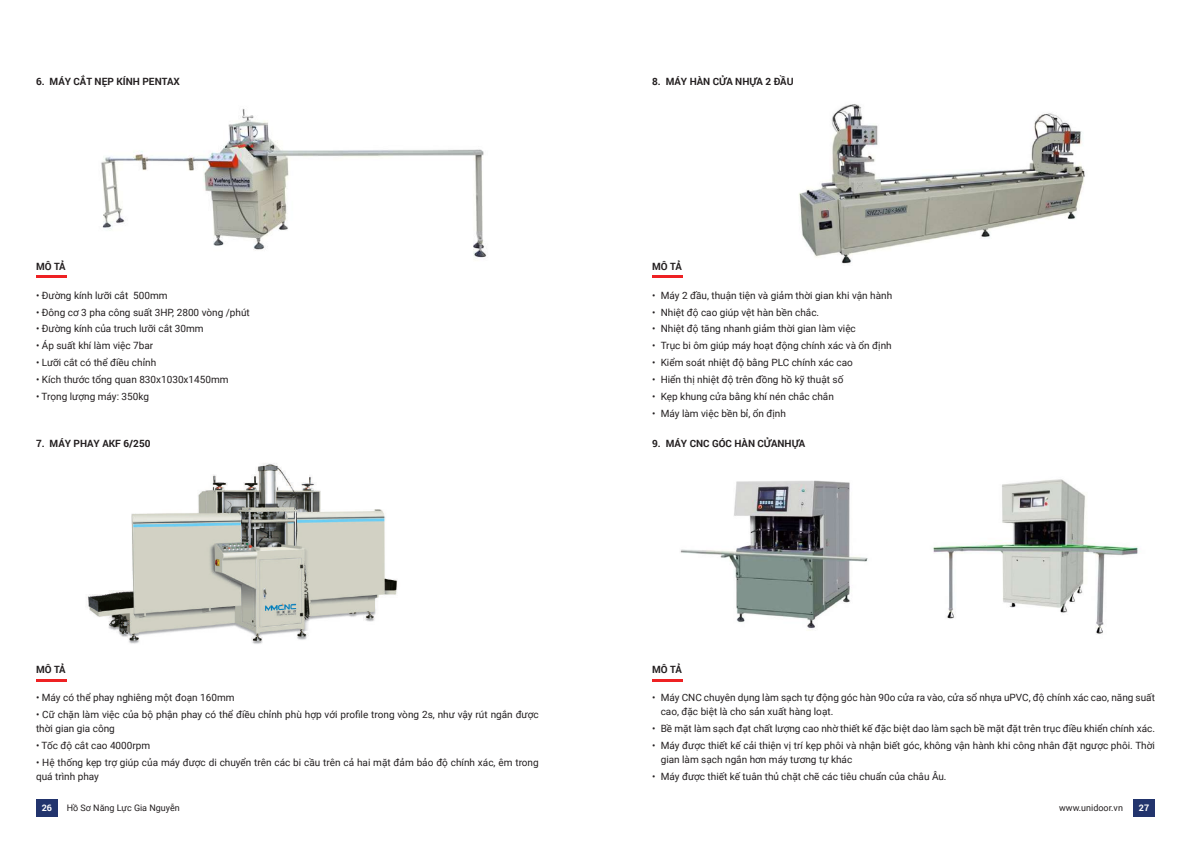
<style>
.page{position:relative;width:1191px;height:842px;background:#fff}
.page>*{position:absolute;margin:0;border:0;box-sizing:border-box;transform-origin:0 0}
.t1{font:10px/14px "Roboto";color:#231f20}
.t2{font:700 10px "Roboto";color:#231f20}
.t3{font:9px "Roboto";color:#231f20}
.t4{font:700 9px "Roboto";color:#fff}
</style>
<div class="page">
<img style="left:101px;top:109px;width:386px;height:149px">
<img style="left:799px;top:104px;width:286px;height:160px">
<hr style="left:36px;top:275px;width:30px;height:3px;background:#ee2123">
<hr style="left:652px;top:275px;width:30px;height:3px;background:#ee2123">
<img style="left:86px;top:463px;width:312px;height:181px">
<img style="left:680px;top:480px;width:188px;height:149px">
<img style="left:933px;top:479px;width:205px;height:155px">
<hr style="left:36px;top:679px;width:30px;height:3px;background:#ee2123">
<hr style="left:652px;top:679px;width:30px;height:3px;background:#ee2123">
<div style="left:1133px;top:799px;width:22px;height:17px;background:#22346d"></div>
<div style="left:36px;top:799px;width:22px;height:17px;background:#22346d"></div>
<p class="t2" style="left:36px;top:74px;width:145px">6. MÁY CẮT NẸP KÍNH PENTAX</p>
<p class="t2" style="left:652px;top:74px;width:143px">8. MÁY HÀN CỬA NHỰA 2 ĐẦU</p>
<p class="t2" style="left:36px;top:259px;width:31px">MÔ TẢ</p>
<p class="t2" style="left:652px;top:259px;width:31px">MÔ TẢ</p>
<p class="t1" style="left:36px;top:288px;width:133px">• Đường kính lưỡi cắt 500mm</p>
<p class="t1" style="left:36px;top:305px;width:215px">• Đông cơ 3 pha công suất 3HP, 2800 vòng /phút</p>
<p class="t1" style="left:36px;top:322px;width:169px">• Đường kính của truch lưỡi cắt 30mm</p>
<p class="t1" style="left:36px;top:338px;width:119px">• Áp suất khí làm việc 7bar</p>
<p class="t1" style="left:36px;top:355px;width:122px">• Lưỡi cắt có thể điều chỉnh</p>
<p class="t1" style="left:36px;top:372px;width:194px">• Kích thước tổng quan 830x1030x1450mm</p>
<p class="t1" style="left:36px;top:389px;width:114px">• Trọng lượng máy: 350kg</p>
<p class="t1" style="left:652px;top:288px;width:241px">• Máy 2 đầu, thuận tiện và giảm thời gian khi vận hành</p>
<p class="t1" style="left:652px;top:305px;width:168px">• Nhiệt độ cao giúp vệt hàn bền chắc.</p>
<p class="t1" style="left:652px;top:322px;width:205px">• Nhiệt độ tăng nhanh giảm thời gian làm việc</p>
<p class="t1" style="left:652px;top:338px;width:241px">• Trục bi ôm giúp máy hoạt động chính xác và ổn định</p>
<p class="t1" style="left:652px;top:355px;width:202px">• Kiểm soát nhiệt độ bằng PLC chính xác cao</p>
<p class="t1" style="left:652px;top:372px;width:193px">• Hiển thị nhiệt độ trên đồng hồ kỹ thuật số</p>
<p class="t1" style="left:652px;top:389px;width:183px">• Kẹp khung cửa bằng khí nén chắc chắn</p>
<p class="t1" style="left:652px;top:406px;width:135px">• Máy làm việc bền bỉ, ổn định</p>
<p class="t2" style="left:36px;top:436px;width:116px">7. MÁY PHAY AKF 6/250</p>
<p class="t2" style="left:652px;top:436px;width:154px">9. MÁY CNC GÓC HÀN CỬANHỰA</p>
<p class="t2" style="left:36px;top:663px;width:31px">MÔ TẢ</p>
<p class="t2" style="left:652px;top:663px;width:31px">MÔ TẢ</p>
<p class="t1" style="left:36px;top:690px;width:200px">• Máy có thể phay nghiêng một đoạn 160mm</p>
<p class="t1" style="left:36px;top:707px;width:504px">• Cữ chặn làm việc của bộ phận phay có thể điều chỉnh phù hợp với profile trong vòng 2s, như vậy rút ngắn được thời gian gia công</p>
<p class="t1" style="left:36px;top:738px;width:116px">• Tốc độ cắt cao 4000rpm</p>
<p class="t1" style="left:36px;top:755px;width:504px">• Hệ thống kẹp trợ giúp của máy được di chuyển trên các bi cầu trên cả hai mặt đảm bảo độ chính xác, êm trong quá trình phay</p>
<p class="t1" style="left:660px;top:690px;width:496px;text-indent:-9px">• Máy CNC chuyên dụng làm sạch tự động góc hàn 90o cửa ra vào, cửa sổ nhựa uPVC, độ chính xác cao, năng suất cao, đặc biệt là cho sản xuất hàng loạt.</p>
<p class="t1" style="left:652px;top:721px;width:504px">• Bề mặt làm sạch đạt chất lượng cao nhờ thiết kế đặc biệt dao làm sạch bề mặt đặt trên trục điều khiển chính xác.</p>
<p class="t1" style="left:660px;top:738px;width:496px;text-indent:-9px">• Máy được thiết kế cải thiện vị trí kẹp phôi và nhận biết góc, không vận hành khi công nhân đặt ngược phôi. Thời gian làm sạch ngắn hơn máy tương tự khác</p>
<p class="t1" style="left:652px;top:769px;width:296px">• Máy được thiết kế tuân thủ chặt chẽ các tiêu chuẩn của châu Âu.</p>
<p class="t3" style="left:67px;top:802px;width:115px">Hồ Sơ Năng Lực Gia Nguyễn</p>
<p class="t4" style="left:1138px;top:802px;width:12px">27</p>
<p class="t4" style="left:42px;top:802px;width:12px">26</p>
<p class="t3" style="left:1059px;top:802px;width:65px">www.unidoor.vn</p>
</div>
